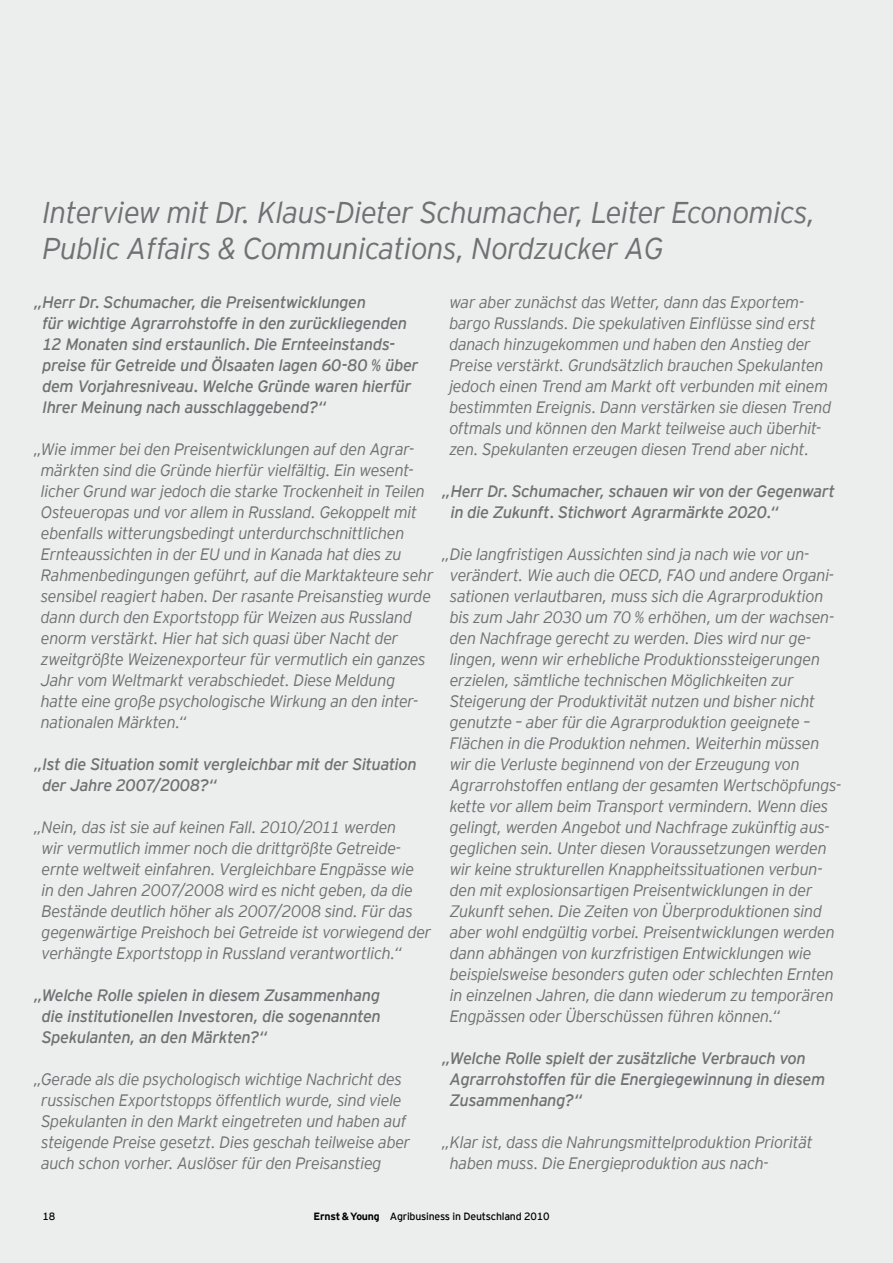
<style>
.page{position:relative;width:893px;height:1263px;background:#eceded}
.page>*{position:absolute;margin:0;border:0;box-sizing:border-box;transform-origin:0 0}
.t1{font:italic 300 30px/36px "EY Interstate";letter-spacing:-.025em;color:#707172}
.t2{font:italic 300 16.5px/21px "EY Interstate";letter-spacing:-.03em;color:#707172}
.t3{font:italic 16.5px/21px "EY Interstate";letter-spacing:-.025em;color:#707172}
.t4{font:10.5px "EY Interstate";letter-spacing:-.02em;color:#000}
.s1{font-weight:700}
</style>
<div class="page">
<h1 class="t1" style="left:43px;top:192px;width:775px">Interview mit Dr. Klaus-Dieter Schumacher, Leiter Economics,<br>Public Affairs &amp; Communications, Nordzucker AG</h1>
<p class="t3" style="left:42px;top:290px;width:378px;text-indent:-8px">„Herr Dr. Schumacher, die Preisentwicklungen<br>für wichtige Agrarrohstoffe in den zurückliegenden 12 Monaten sind erstaunlich. Die Ernteeinstands&shy;preise für Getreide und Ölsaaten lagen 60-80 % über dem Vorjahresniveau. Welche Gründe waren hierfür Ihrer Meinung nach ausschlaggebend?“</p>
<p class="t2" style="left:41px;top:437px;width:394px;text-indent:-7px">„Wie immer bei den Preisentwicklungen auf den Agrar&shy;märkten sind die Gründe hierfür vielfältig. Ein wesent&shy;licher Grund war jedoch die starke Trockenheit in Teilen Osteueropas und vor allem in Russland. Gekoppelt mit ebenfalls witterungsbedingt unterdurchschnittlichen Ernteaussichten in der EU und in Kanada hat dies zu Rahmenbedingungen geführt, auf die Marktakteure sehr sensibel reagiert haben. Der rasante Preisanstieg wurde dann durch den Exportstopp für Weizen aus Russland enorm verstärkt. Hier hat sich quasi über Nacht der zweitgrößte Weizenexporteur für vermutlich ein ganzes Jahr vom Weltmarkt verabschiedet. Diese Meldung hatte eine große psychologische Wirkung an den inter&shy;nationalen Märkten.“</p>
<p class="t3" style="left:42px;top:752px;width:376px;text-indent:-8px">„Ist die Situation somit vergleichbar mit der Situation der Jahre 2007/2008?“</p>
<p class="t2" style="left:42px;top:815px;width:391px;text-indent:-8px">„Nein, das ist sie auf keinen Fall. 2010/2011 werden<br>wir vermutlich immer noch die drittgrößte Getreide&shy;ernte weltweit einfahren. Vergleichbare Engpässe wie<br>in den Jahren 2007/2008 wird es nicht geben, da die Bestände deutlich höher als 2007/2008 sind. Für das gegenwärtige Preishoch bei Getreide ist vorwiegend der verhängte Exportstopp in Russland verantwortlich.“</p>
<p class="t3" style="left:41px;top:983px;width:341px;text-align:justify;text-indent:-7px">„Welche Rolle spielen in diesem Zusammenhang die institutionellen Investoren, die sogenannten Spekulanten, an den Märkten?“</p>
<p class="t2" style="left:41px;top:1067px;width:371px;text-indent:-7px">„Gerade als die psychologisch wichtige Nachricht des russischen Exportstopps öffentlich wurde, sind viele Spekulanten in den Markt eingetreten und haben auf steigende Preise gesetzt. Dies geschah teilweise aber auch schon vorher. Auslöser für den Preisanstieg</p>
<p class="t2" style="left:449px;top:290px;width:384px">war aber zunächst das Wetter, dann das Exportem&shy;bargo Russlands. Die spekulativen Einflüsse sind erst danach hinzugekommen und haben den Anstieg der Preise verstärkt. Grundsätzlich brauchen Spekulanten jedoch einen Trend am Markt oft verbunden mit einem bestimmten Ereignis. Dann verstärken sie diesen Trend oftmals und können den Markt teilweise auch überhit&shy;zen. Spekulanten erzeugen diesen Trend aber nicht.</p>
<p class="t3" style="left:450px;top:479px;width:386px;text-indent:-8px">„Herr Dr. Schumacher, schauen wir von der Gegenwart in die Zukunft. Stichwort Agrarmärkte 2020.“</p>
<p class="t2" style="left:450px;top:542px;width:393px;text-indent:-8px">„Die langfristigen Aussichten sind ja nach wie vor un&shy;verändert. Wie auch die OECD, FAO und andere Organi&shy;sationen verlautbaren, muss sich die Agrarproduktion bis zum Jahr 2030 um 70 % erhöhen, um der wachsen&shy;den Nachfrage gerecht zu werden. Dies wird nur ge&shy;lingen, wenn wir erhebliche Produktionssteigerungen erzielen, sämtliche technischen Möglichkeiten zur Steigerung der Produktivität nutzen und bisher nicht genutzte – aber für die Agrarproduktion geeignete – Flächen in die Produktion nehmen. Weiterhin müssen wir die Verluste beginnend von der Erzeugung von Agrarrohstoffen entlang der gesamten Wertschöpfungs&shy;kette vor allem beim Transport vermindern. Wenn dies gelingt, werden Angebot und Nachfrage zukünftig aus&shy;geglichen sein. Unter diesen Voraussetzungen werden wir keine strukturellen Knappheitssituationen verbun&shy;den mit explosionsartigen Preisentwicklungen in der Zukunft sehen. Die Zeiten von Überproduktionen sind aber wohl endgültig vorbei. Preisentwicklungen werden dann abhängen von kurzfristigen Entwicklungen wie beispielsweise besonders guten oder schlechten Ernten in einzelnen Jahren, die dann wiederum zu temporären Engpässen oder Überschüssen führen können.“</p>
<p class="t3" style="left:450px;top:1047px;width:377px;text-indent:-7px">„Welche Rolle spielt der zusätzliche Verbrauch von<br>Agrarrohstoffen für die Energiegewinnung in diesem<br>Zusammenhang?“</p>
<p class="t2" style="left:450px;top:1131px;width:364px;text-indent:-8px">„Klar ist, dass die Nahrungsmittelproduktion Priorität haben muss. Die Energieproduktion aus nach-</p>
<p class="t4" style="left:43px;top:1209px;width:14px">18</p>
<p class="t4" style="left:314px;top:1209px;width:237px"><span class="s1">Ernst&amp;Young</span> Agribusiness in Deutschland 2010</p>
</div>
